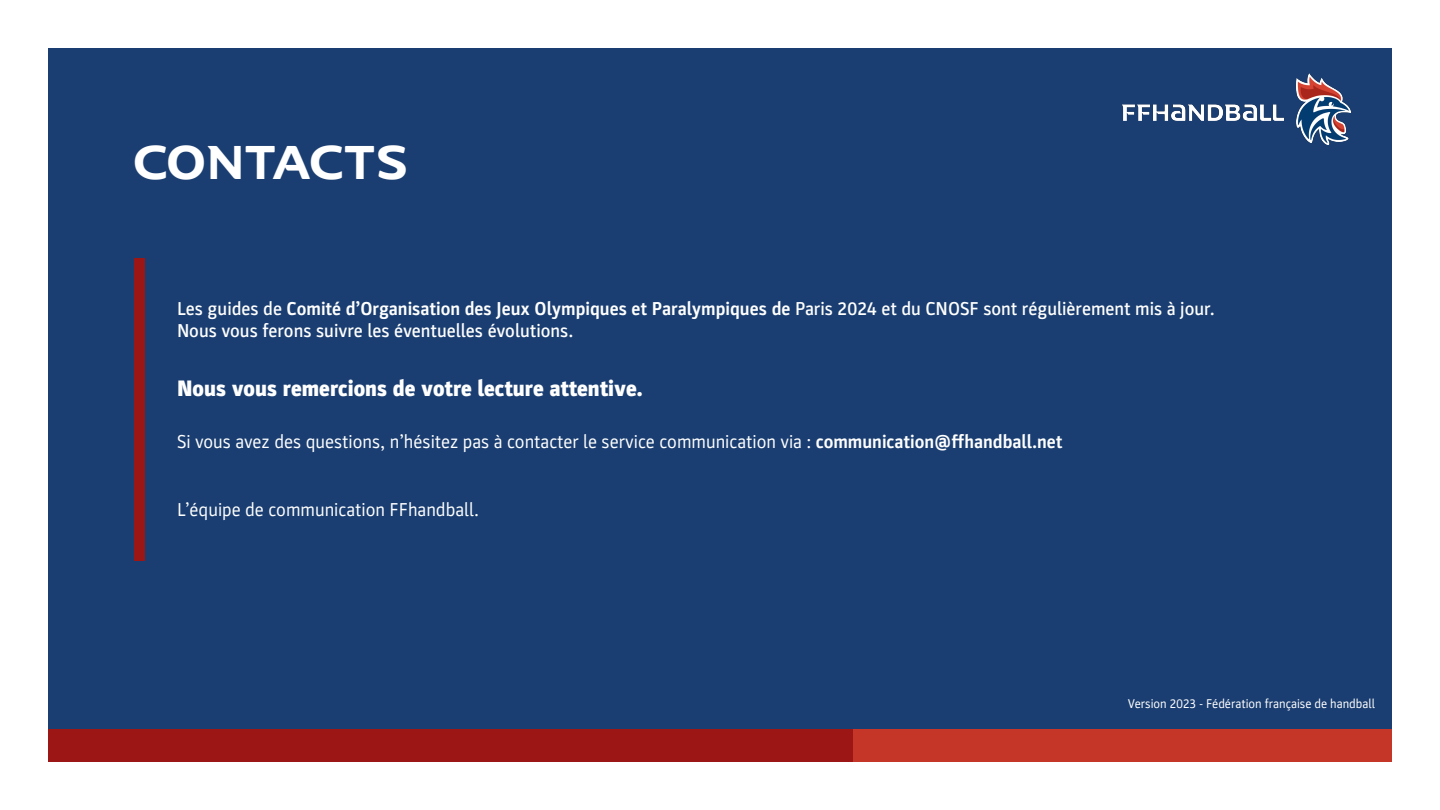
<style>
.page{position:relative;width:1440px;height:810px;background:#fff}
.page>*{position:absolute;margin:0;border:0;box-sizing:border-box;transform-origin:0 0}
.t1{font:45px "FF Hand";letter-spacing:-.035em;color:#fff}
.t2{font:900 22.5px "Parka";color:#fff}
.t3{font:500 18.75px/22.5px "Parka";color:#fff}
.t4{font:18.75px "Parka";color:#fff}
.t5{font:12.75px "Parka";color:#fff}
.s1{font-weight:700}
</style>
<div class="page">
<div style="left:48px;top:48px;width:1344px;height:714px;background:#1a3e71"></div>
<div style="left:48px;top:729px;width:806px;height:33px;background:#9b1614"></div>
<div style="left:854px;top:729px;width:538px;height:33px;background:#c53628"></div>
<img style="left:1122px;top:74px;width:228px;height:70px">
<div style="left:134px;top:259px;width:11px;height:302px;background:#9b1614"></div>
<h1 class="t1" style="left:134px;top:134px;width:276px">CONTACTS</h1>
<p class="t3" style="left:177px;top:297px;width:1040px">Les guides de <span class="s1">Comité d’Organisation des Jeux Olympiques et Paralympiques de</span> Paris 2024 et du CNOSF sont régulièrement mis à jour.<br>Nous vous ferons suivre les éventuelles évolutions.</p>
<p class="t2" style="left:177px;top:375px;width:468px">Nous vous remercions de votre lecture attentive.</p>
<p class="t4" style="left:177px;top:431px;width:887px">Si vous avez des questions, n’hésitez pas à contacter le service communication via : <span class="s1">communication@ffhandball.net</span></p>
<p class="t4" style="left:177px;top:499px;width:304px">L’équipe de communication FFhandball.</p>
<p class="t5" style="left:1128px;top:697px;width:249px">Version 2023 - Fédération française de handball</p>
</div>
